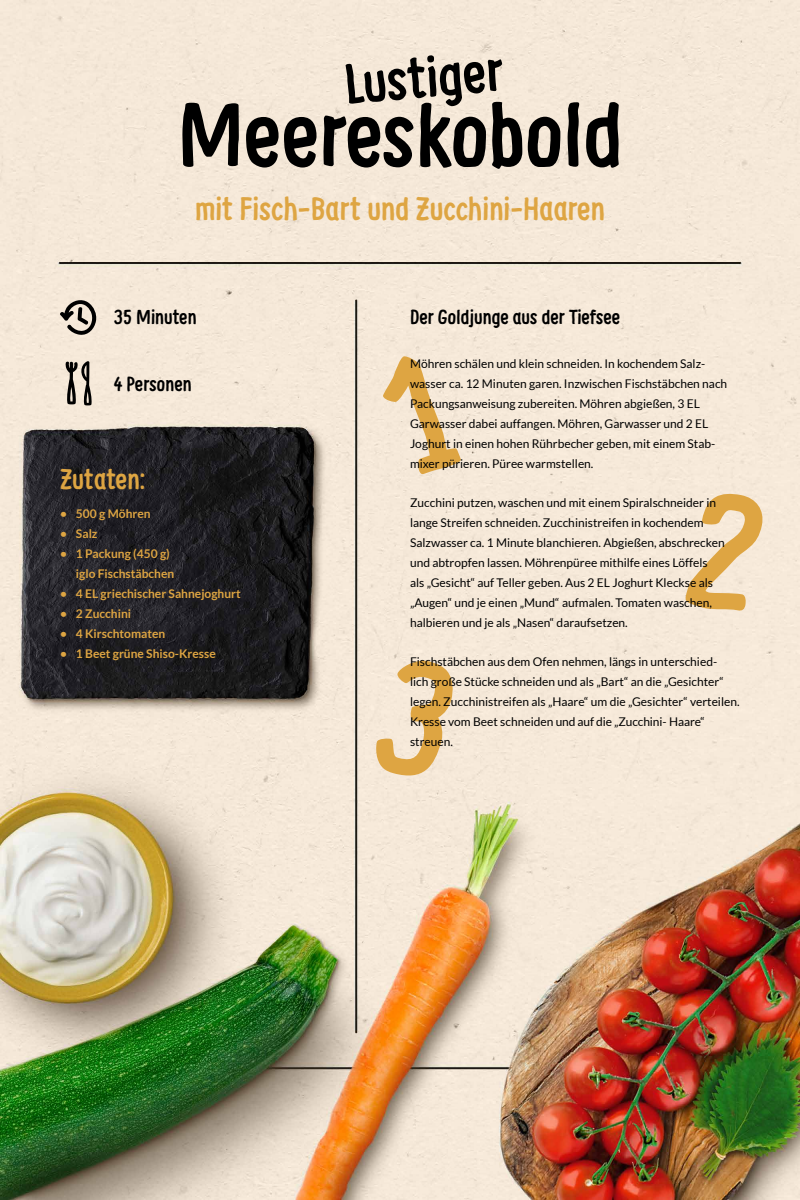
<style>
.page{position:relative;width:800px;height:1200px;background:#fff}
.page>*{position:absolute;margin:0;border:0;box-sizing:border-box;transform-origin:0 0}
.t1{font:700 89.52px "Supernettcn";color:#000}
.t2{font:700 56px "Supernettcn";color:#000}
.t3{font:700 32px "Supernettcn";color:#dea542}
.t4{font:700 28px "Supernettcn";color:#dea542}
.t5{font:700 20px "Supernettcn";color:#000}
.t6{font:12px/20px "Lato";color:#000}
.t7{font:700 12px/20px "Lato";color:#dea542}
</style>
<div class="page">
<img style="left:0;top:0;width:800px;height:1200px">
<svg style="left:59px;top:298px;width:38px;height:38px"></svg>
<svg style="left:65px;top:361px;width:27px;height:44px"></svg>
<div style="left:373px;top:350px;width:89px;height:129px;background:#f5e8d8"></div>
<div style="left:684px;top:488px;width:83px;height:128px;background:#f7eada"></div>
<div style="left:370px;top:654px;width:91px;height:129px;background:#f6e9d9"></div>
<h2 class="t2" style="left:342px;top:47px;width:160px;rotate:-5deg">Lustiger</h2>
<h1 class="t1" style="left:177px;top:75px;width:447px">Meereskobold</h1>
<h3 class="t3" style="left:195px;top:187px;width:411px">mit Fisch-Bart und Zucchini-Haaren</h3>
<h3 class="t5" style="left:114px;top:304px;width:84px">35 Minuten</h3>
<h3 class="t5" style="left:114px;top:371px;width:80px">4 Personen</h3>
<h3 class="t4" style="left:60px;top:461px;width:87px">Zutaten:</h3>
<p class="t7" style="left:60px;top:504px;width:92px">• 500 g Möhren</p>
<p class="t7" style="left:60px;top:524px;width:39px">• Salz</p>
<p class="t7" style="left:76px;top:544px;width:100px;text-indent:-16px">• 1 Packung (450 g) iglo Fischstäbchen</p>
<p class="t7" style="left:60px;top:584px;width:182px">• 4 EL griechischer Sahnejoghurt</p>
<p class="t7" style="left:60px;top:604px;width:73px">• 2 Zucchini</p>
<p class="t7" style="left:60px;top:624px;width:107px">• 4 Kirschtomaten</p>
<p class="t7" style="left:60px;top:644px;width:157px">• 1 Beet grüne Shiso-Kresse</p>
<h3 class="t5" style="left:410px;top:304px;width:212px">Der Goldjunge aus der Tiefsee</h3>
<p class="t6" style="left:410px;top:354px;width:319px">Möhren schälen und klein schneiden. In kochendem Salz&shy;wasser ca. 12 Minuten garen. Inzwischen Fischstäbchen nach Packungsanweisung zubereiten. Möhren abgießen, 3 EL Garwasser dabei auffangen. Möhren, Garwasser und 2 EL Joghurt in einen hohen Rührbecher geben, mit einem Stab&shy;mixer pürieren. Püree warmstellen.</p>
<p class="t6" style="left:410px;top:493px;width:316px">Zucchini putzen, waschen und mit einem Spiralschneider in lange Streifen schneiden. Zucchinistreifen in kochendem Salzwasser ca. 1 Minute blanchieren. Abgießen, abschrecken und abtropfen lassen. Möhrenpüree mithilfe eines Löffels als „Gesicht“ auf Teller geben. Aus 2 EL Joghurt Kleckse als „Augen“ und je einen „Mund“ aufmalen. Tomaten waschen, halbieren und je als „Nasen“ daraufsetzen.</p>
<p class="t6" style="left:410px;top:652px;width:331px">Fischstäbchen aus dem Ofen nehmen, längs in unterschied-<br>lich große Stücke schneiden und als „Bart“ an die „Gesichter“ legen. Zucchinistreifen als „Haare“ um die „Gesichter“ verteilen.<br>Kresse vom Beet schneiden und auf die „Zucchini- Haare“ streuen.</p>
</div>
